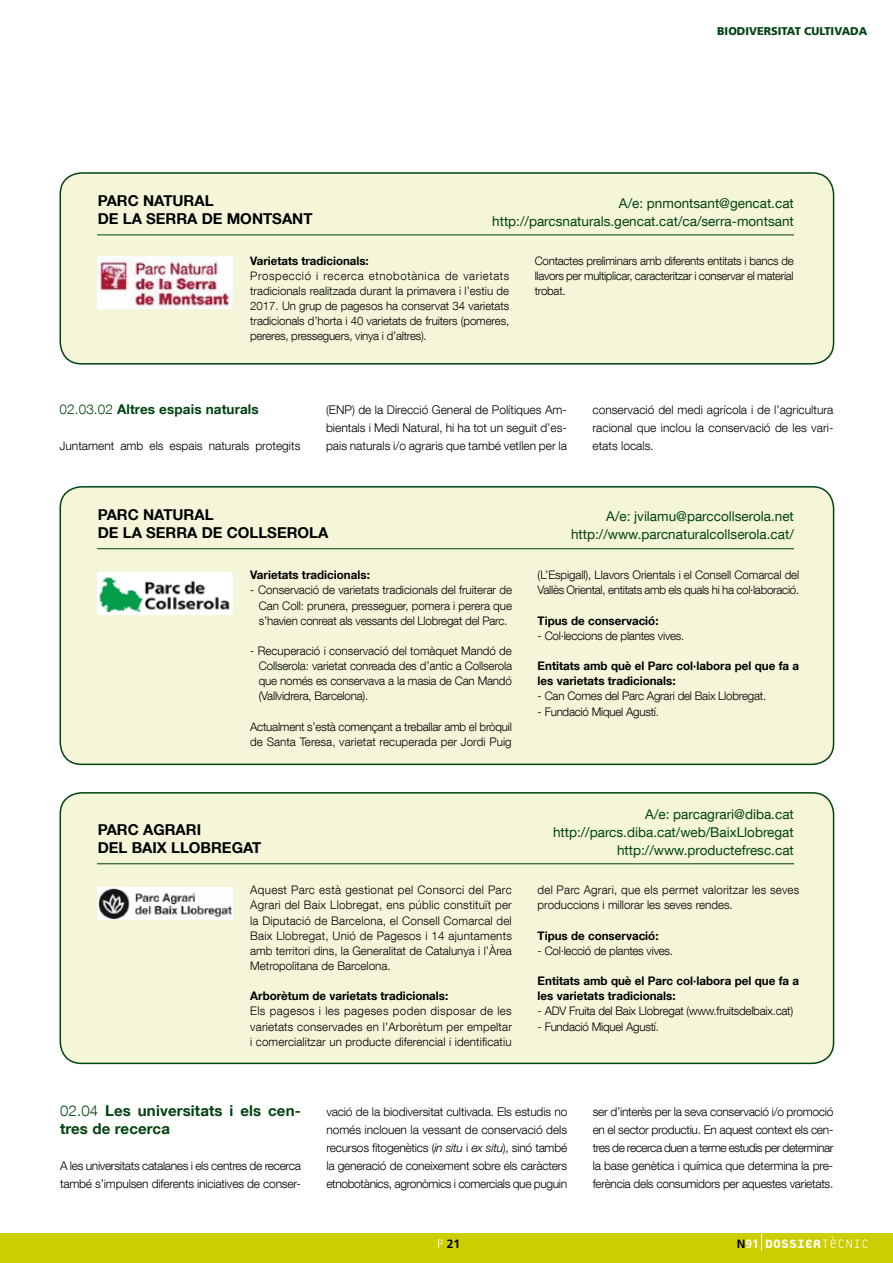
<style>
.page{position:relative;width:893px;height:1263px;background:#fff}
.page>*{position:absolute;margin:0;border:0;box-sizing:border-box;transform-origin:0 0}
.t1{font:800 18px "Platelet";color:#fff;scale:.96 1}
.t2{font:700 15px/18px "Helvetica Neue LT Com";color:#000}
.t3{font:700 15px/18px "Helvetica Neue LT Com";letter-spacing:.01em;color:#041}
.t4{font:13.5px/18px "Helvetica Neue LT Com";color:#041;text-align:right}
.t5{font:700 13.5px "Helvetica Neue LT Com";letter-spacing:.01em;color:#041}
.t6{font:300 12px/18px "Helvetica Neue LT Com";color:#000;text-align:justify}
.t7{font:300 12px/18px "Helvetica Neue LT Com";letter-spacing:-.03em;color:#000}
.t8{font:700 12px "Frutiger LT Std";color:#000}
.t9{font:300 11.85px/15.1px "Helvetica Neue LT Com";letter-spacing:-.02em;color:#000;text-align:justify}
.t10{font:700 11.85px/15.1px "Helvetica Neue LT Com";color:#000}
.t11{font:300 11.85px/15.1px "Helvetica Neue LT Com";letter-spacing:.015em;color:#000}
.t12{font:300 11.7px/15px "Helvetica Neue LT Com";letter-spacing:-.025em;color:#000;text-align:justify}
.t13{font:700 11.7px "Helvetica Neue LT Com";color:#000}
.t14{font:900 11.25px "Frutiger LT Std";color:#041}
.s1{font-weight:300}
.s2{font-size:11.7px}
.s3{font-style:italic}
.s4{font-family:"Frutiger LT Std";font-weight:700;font-size:12px;color:#000}
.s5{font-family:"Frutiger LT Std";font-weight:700;font-size:12px}
</style>
<div class="page">
<div style="left:0;top:1233px;width:893px;height:30px;background:#cdce00"></div>
<svg style="left:761px;top:1233px;width:1px;height:17px"></svg>
<svg style="left:823px;top:1236px;width:44px;height:12px"></svg>
<svg style="left:438px;top:1239px;width:5px;height:9px"></svg>
<div style="left:60px;top:173px;width:774px;height:191px;background:#f5f5d9;border-radius:21px"></div>
<div style="left:60px;top:172px;width:774px;height:193px;border:2px solid #041;border-radius:21px"></div>
<hr style="left:97px;top:234px;width:697px;height:1px;background:#041">
<img style="left:97px;top:257px;width:135px;height:52px">
<div style="left:60px;top:487px;width:774px;height:277px;background:#f5f5d9;border-radius:21px"></div>
<div style="left:60px;top:486px;width:774px;height:279px;border:2px solid #041;border-radius:21px"></div>
<hr style="left:97px;top:548px;width:697px;height:1px;background:#041">
<div style="left:97px;top:572px;width:135px;height:42px;background:#fff"></div>
<img style="left:99px;top:577px;width:131px;height:34px">
<div style="left:60px;top:793px;width:774px;height:270px;background:#f5f5d9;border-radius:21px"></div>
<div style="left:60px;top:792px;width:774px;height:272px;border:2px solid #041;border-radius:21px"></div>
<hr style="left:97px;top:863px;width:697px;height:1px;background:#041">
<img style="left:97px;top:887px;width:135px;height:33px">
<p class="t14" style="left:717px;top:24px;width:152px">BIODIVERSITAT CULTIVADA</p>
<p class="t2" style="left:98px;top:192px;width:216px">PARC NATURAL<br>DE LA SERRA DE MONTSANT</p>
<p class="t4" style="left:492px;top:193px;width:303px">A/e: pnmontsant@gencat.cat http://parcsnaturals.gencat.cat/ca/serra-montsant</p>
<p class="t13" style="left:250px;top:254px;width:120px">Varietats tradicionals:</p>
<p class="t12" style="left:250px;top:268px;width:261px">Prospecció i recerca etnobotànica de varietats tradicionals realitzada durant la primavera i l’estiu de 2017. Un grup de pagesos ha conservat 34 varietats tradicionals d’horta i 40 varietats de fruiters (pomeres, pereres, presseguers, vinya i d’altres).</p>
<p class="t12" style="left:535px;top:253px;width:260px">Contactes preliminars amb diferents entitats i bancs de llavors per multiplicar, caracteritzar i conservar el material trobat.</p>
<p class="t5" style="left:60px;top:401px;width:201px"><span class="s1">02.03.02</span> Altres espais naturals</p>
<p class="t6" style="left:60px;top:436px;width:242px">Juntament amb els espais naturals protegits</p>
<p class="t6" style="left:326px;top:400px;width:242px;text-align:left">(ENP) de la Direcció General de Polítiques Am&shy;bientals i Medi Natural, hi ha tot un seguit d’es&shy;pais naturals i/o agraris que també vetllen per la</p>
<p class="t6" style="left:592px;top:400px;width:242px">conservació del medi agrícola i de l’agricultura racional que inclou la conservació de les vari&shy;etats locals.</p>
<p class="t2" style="left:98px;top:505px;width:232px">PARC NATURAL<br>DE LA SERRA DE COLLSEROLA</p>
<p class="t4" style="left:571px;top:507px;width:224px">A/e: jvilamu@parccollserola.net http://www.parcnaturalcollserola.cat/</p>
<p class="t10" style="left:250px;top:567px;width:121px">Varietats tradicionals:</p>
<p class="t9" style="left:259px;top:582px;width:255px;text-indent:-9px"><span class="s2">-</span> Conservació de varietats tradicionals del fruiterar de Can Coll: prunera, presseguer, pomera i perera que s’havien conreat als vessants del Llobregat del Parc.</p>
<p class="t9" style="left:259px;top:643px;width:255px;text-indent:-9px">- Recuperació i conservació del tomàquet Mandó de Collserola: varietat conreada des d’antic a Collserola que només es conservava a la masia de Can Mandó (Vallvidrera, Barcelona).</p>
<p class="t9" style="left:250px;top:719px;width:263px">Actualment s’està començant a treballar amb el bròquil de Santa Teresa, varietat recuperada per Jordi Puig</p>
<p class="t9" style="left:538px;top:567px;width:263px">(L’Espigall), Llavors Orientals i el Consell Comarcal del<br>Vallès Oriental, entitats amb els quals hi ha col·laboració.</p>
<p class="t10" style="left:538px;top:612px;width:122px">Tipus de conservació:</p>
<p class="t9" style="left:538px;top:628px;width:148px">- Col·leccions de plantes vives.</p>
<p class="t10" style="left:538px;top:658px;width:263px">Entitats amb què el Parc col·labora pel que fa a les varietats tradicionals:</p>
<p class="t9" style="left:538px;top:688px;width:230px">- Can Comes del Parc Agrari del Baix Llobregat.</p>
<p class="t9" style="left:538px;top:703px;width:123px">- Fundació Miquel Agustí.</p>
<p class="t2" style="left:98px;top:820px;width:165px">PARC AGRARI<br>DEL BAIX LLOBREGAT</p>
<p class="t9" style="left:250px;top:882px;width:263px">Aquest Parc està gestionat pel Consorci del Parc Agrari del Baix Llobregat, ens públic constituït per la Diputació de Barcelona, el Consell Comarcal del Baix Llobregat, Unió de Pagesos i 14 ajuntaments amb territori dins, la Generalitat de Catalunya i l’Àrea Metropolitana de Barcelona.</p>
<p class="t10" style="left:250px;top:988px;width:200px">Arborètum de varietats tradicionals:</p>
<p class="t9" style="left:250px;top:1003px;width:263px">Els pagesos i les pageses poden disposar de les varietats conservades en l’Arborètum per empeltar i comercialitzar un producte diferencial i identificatiu</p>
<p class="t4" style="left:553px;top:805px;width:242px">A/e: parcagrari@diba.cat http://parcs.diba.cat/web/BaixLlobregat http://www.productefresc.cat</p>
<p class="t11" style="left:538px;top:882px;width:263px">del Parc Agrari, que els permet valoritzar les seves produccions i millorar les seves rendes.</p>
<p class="t10" style="left:538px;top:927px;width:122px">Tipus de conservació:</p>
<p class="t9" style="left:538px;top:943px;width:137px">- Col·lecció de plantes vives.</p>
<p class="t10" style="left:538px;top:973px;width:263px">Entitats amb què el Parc col·labora pel que fa a les varietats tradicionals:</p>
<p class="t9" style="left:538px;top:1003px;width:257px">- ADV Fruita del Baix Llobregat (www.fruitsdelbaix.cat)</p>
<p class="t9" style="left:538px;top:1018px;width:123px">- Fundació Miquel Agustí.</p>
<p class="t3" style="left:60px;top:1101px;width:242px"><span class="s1">02.04</span> Les universitats i els cen&shy;tres de recerca</p>
<p class="t7" style="left:60px;top:1156px;width:242px">A les universitats catalanes i els centres de recerca també s’impulsen diferents iniciatives de conser-</p>
<p class="t6" style="left:326px;top:1102px;width:242px">vació de la biodiversitat cultivada. Els estudis no només inclouen la vessant de conservació dels recursos fitogenètics (<span class="s3">in situ</span> i <span class="s3">ex situ</span>), sinó també la generació de coneixement sobre els caràcters etnobotànics, agronòmics i comercials que puguin</p>
<p class="t6" style="left:593px;top:1102px;width:242px">ser d’interès per la seva conservació i/o promoció en el sector productiu. En aquest context els cen&shy;tres de recerca duen a terme estudis per determinar la base genètica i química que determina la pre&shy;ferència dels consumidors per aquestes varietats.</p>
<p class="t8" style="left:447px;top:1236px;width:15px">21</p>
<h1 class="t1" style="left:737px;top:1235px;width:89px"><span class="s4">N</span><span class="s5">91</span> DOSSIER</h1>
</div>
